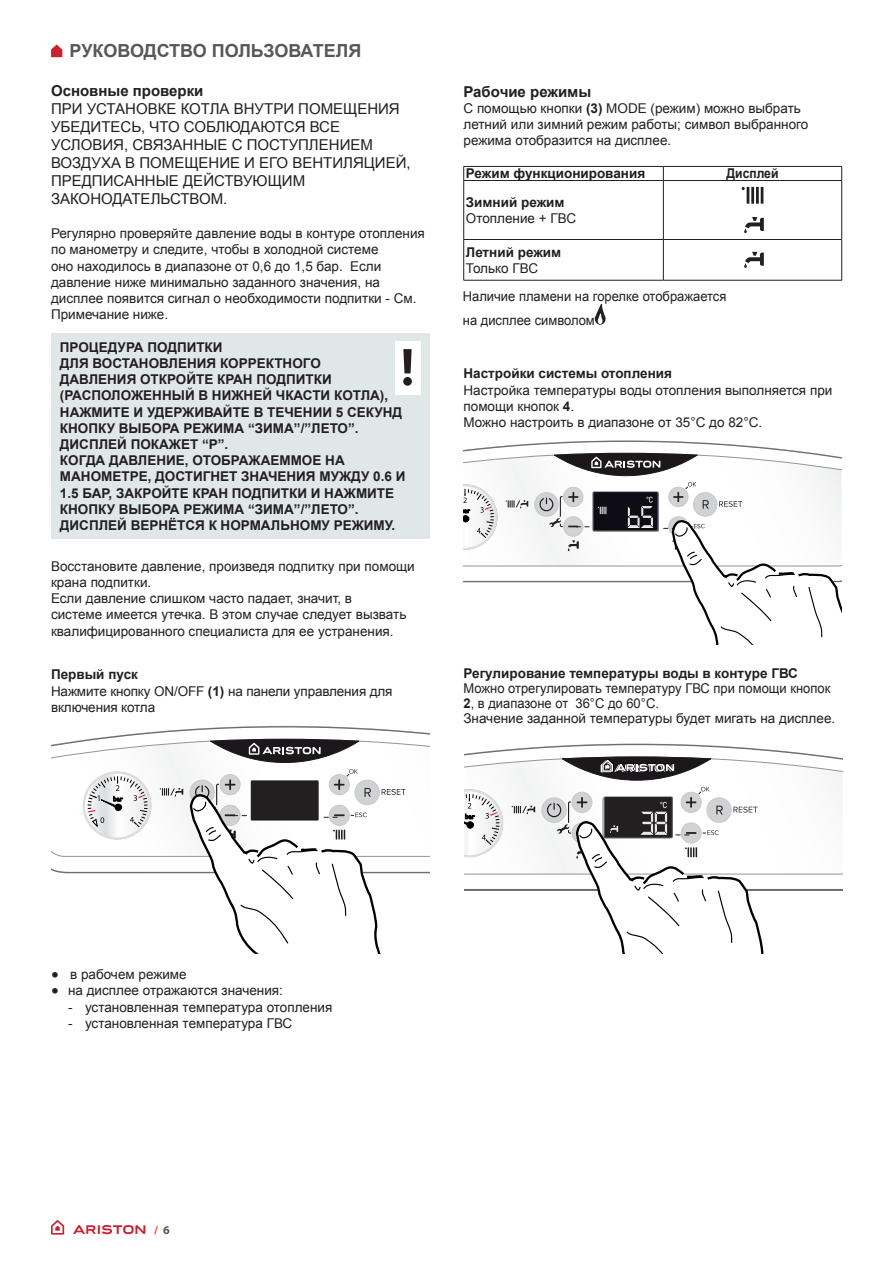
<style>
.page{position:relative;width:893px;height:1263px;background:#fff}
.page>*{position:absolute;margin:0;border:0;box-sizing:border-box;transform-origin:0 0}
.t1{font:700 18px "Arial";color:#57585a}
.t2{font:15px/18px "Arial";color:#231f20}
.t3{font:700 15px "Arial";color:#231f20}
.t4{font:13.5px/16.2px "Arial";color:#231f20}
.t5{font:700 13.5px/16.2px "Arial";color:#231f20}
.t6{font:13.5px/15px "Arial";color:#231f20;scale:.96 1}
.t7{font:700 13.5px "Arial";color:#231f20;scale:.9 1}
.t8{font:700 12px "Myriad Pro";color:#d2543f}
.s1{font-weight:700}
.s2{font-family:"Lucida Grande"}
.s3{color:#57585a}
</style>
<div class="page">
<svg style="left:51px;top:44px;width:11px;height:13px"></svg>
<svg style="left:51px;top:1220px;width:13px;height:14px"></svg>
<svg style="left:73px;top:1225px;width:72px;height:9px"></svg>
<hr style="left:463px;top:166px;width:200px;height:1px;background:#231f20">
<svg style="left:463px;top:167px;width:1px;height:13px"></svg>
<hr style="left:663px;top:166px;width:179px;height:1px;background:#231f20">
<svg style="left:663px;top:167px;width:1px;height:13px"></svg>
<svg style="left:841px;top:167px;width:1px;height:13px"></svg>
<hr style="left:463px;top:180px;width:200px;height:1px;background:#231f20">
<hr style="left:463px;top:181px;width:1px;height:58px;background:#231f20">
<hr style="left:463px;top:239px;width:200px;height:1px;background:#231f20">
<hr style="left:463px;top:240px;width:1px;height:40px;background:#231f20">
<hr style="left:463px;top:280px;width:200px;height:1px;background:#231f20">
<hr style="left:663px;top:180px;width:179px;height:1px;background:#231f20">
<hr style="left:663px;top:181px;width:1px;height:58px;background:#231f20">
<hr style="left:841px;top:181px;width:1px;height:58px;background:#231f20">
<hr style="left:663px;top:239px;width:179px;height:1px;background:#231f20">
<hr style="left:663px;top:240px;width:1px;height:40px;background:#231f20">
<hr style="left:841px;top:240px;width:1px;height:40px;background:#231f20">
<hr style="left:663px;top:280px;width:179px;height:1px;background:#231f20">
<svg style="left:742px;top:187px;width:7px;height:17px"></svg>
<hr style="left:751px;top:187px;width:3px;height:17px;background:#231f20">
<hr style="left:756px;top:187px;width:3px;height:17px;background:#231f20">
<svg style="left:761px;top:187px;width:2px;height:17px"></svg>
<svg style="left:744px;top:217px;width:20px;height:16px"></svg>
<svg style="left:744px;top:252px;width:20px;height:16px"></svg>
<svg style="left:595px;top:303px;width:11px;height:22px"></svg>
<div style="left:51px;top:333px;width:378px;height:205px;background:#e0e7e9"></div>
<div style="left:395px;top:342px;width:26px;height:53px;background:#fff"></div>
<svg style="left:403px;top:349px;width:9px;height:37px"></svg>
<svg style="left:98px;top:726px;width:331px;height:12px"></svg>
<svg style="left:51px;top:738px;width:378px;height:216px"></svg>
<svg style="left:463px;top:440px;width:342px;height:12px"></svg>
<svg style="left:463px;top:452px;width:378px;height:192px"></svg>
<svg style="left:465px;top:743px;width:361px;height:13px"></svg>
<svg style="left:465px;top:756px;width:378px;height:198px"></svg>
<h1 class="t1" style="left:70px;top:39px;width:293px">РУКОВОДСТВО ПОЛЬЗОВАТЕЛЯ</h1>
<p class="t3" style="left:51px;top:81px;width:154px">Основные проверки</p>
<p class="t2" style="left:51px;top:100px;width:361px">ПРИ УСТАНОВКЕ КОТЛА ВНУТРИ ПОМЕЩЕНИЯ<br>УБЕДИТЕСЬ, ЧТО СОБЛЮДАЮТСЯ ВСЕ<br>УСЛОВИЯ, СВЯЗАННЫЕ С ПОСТУПЛЕНИЕМ<br>ВОЗДУХА В ПОМЕЩЕНИЕ И ЕГО ВЕНТИЛЯЦИЕЙ,<br>ПРЕДПИСАННЫЕ ДЕЙСТВУЮЩИМ<br>ЗАКОНОДАТЕЛЬСТВОМ.</p>
<p class="t4" style="left:51px;top:225px;width:375px">Регулярно проверяйте давление воды в контуре отопления по манометру и следите, чтобы в холодной системе<br>оно находилось в диапазоне от 0,6 до 1,5 бар. Если давление ниже минимально заданного значения, на дисплее появится сигнал о необходимости подпитки - См.<br>Примечание ниже.</p>
<p class="t5" style="left:60px;top:339px;width:347px">ПРОЦЕДУРА ПОДПИТКИ<br>ДЛЯ ВОСТАНОВЛЕНИЯ КОРРЕКТНОГО<br>ДАВЛЕНИЯ ОТКРОЙТЕ КРАН ПОДПИТКИ (РАСПОЛОЖЕННЫЙ В НИЖНЕЙ ЧКАСТИ КОТЛА), НАЖМИТЕ И УДЕРЖИВАЙТЕ В ТЕЧЕНИИ 5 СЕКУНД КНОПКУ ВЫБОРА РЕЖИМА “ЗИМА”/”ЛЕТО”.<br>ДИСПЛЕЙ ПОКАЖЕТ “P”.<br>КОГДА ДАВЛЕНИЕ, ОТОБРАЖАЕММОЕ НА МАНОМЕТРЕ, ДОСТИГНЕТ ЗНАЧЕНИЯ МУЖДУ 0.6 И 1.5 БАР, ЗАКРОЙТЕ КРАН ПОДПИТКИ И НАЖМИТЕ КНОПКУ ВЫБОРА РЕЖИМА “ЗИМА”/”ЛЕТО”.<br>ДИСПЛЕЙ ВЕРНЁТСЯ К НОРМАЛЬНОМУ РЕЖИМУ.</p>
<p class="t4" style="left:51px;top:558px;width:365px">Восстановите давление, произведя подпитку при помощи крана подпитки.<br>Если давление слишком часто падает, значит, в<br>системе имеется утечка. В этом случае следует вызвать квалифицированного специалиста для ее устранения.</p>
<p class="t4" style="left:51px;top:667px;width:343px"><span class="s1">Первый пуск<br></span>Нажмите кнопку ON/OFF <span class="s1">(1)</span> на панели управления для включения котла</p>
<p class="t3" style="left:463px;top:81px;width:129px">Рабочие режимы</p>
<p class="t4" style="left:463px;top:100px;width:346px">С помощью кнопки <span class="s1">(3)</span> MODE (режим) можно выбрать летний или зимний режим работы; символ выбранного режима отобразится на дисплее.</p>
<p class="t5" style="left:466px;top:166px;width:181px">Режим функционирования</p>
<p class="t7" style="left:726px;top:165px;width:59px">Дисплей</p>
<p class="t5" style="left:466px;top:194px;width:100px">Зимний режим</p>
<p class="t4" style="left:466px;top:210px;width:112px">Отопление + ГВС</p>
<p class="t5" style="left:466px;top:244px;width:97px">Летний режим</p>
<p class="t4" style="left:463px;top:254px;width:265px;line-height:28.2px">Только ГВС<br>Наличие пламени на горелке отображается</p>
<p class="t6" style="left:463px;top:313px;width:139px">на дисплее символом</p>
<p class="t5" style="left:463px;top:366px;width:210px">Настройки системы отопления</p>
<p class="t4" style="left:463px;top:382px;width:370px">Настройка температуры воды отопления выполняется при помощи кнопок <span class="s1">4</span>.<br>Можно настроить в диапазоне от 35°C до 82°C.</p>
<p class="t5" style="left:463px;top:665px;width:336px">Регулирование температуры воды в контуре ГВС</p>
<p class="t6" style="left:463px;top:681px;width:389px">Можно отрегулировать температуру ГВС при помощи кнопок<br><span class="s1">2</span>, в диапазоне от 36°C до 60°C.<br>Значение заданной температуры будет мигать на дисплее.</p>
<p class="t4" style="left:51px;top:966px;width:137px"><span class="s2">●</span> в рабочем режиме</p>
<p class="t4" style="left:51px;top:983px;width:233px"><span class="s2">●</span> на дисплее отражаются значения:</p>
<p class="t4" style="left:68px;top:999px;width:266px">- установленная температура отопления</p>
<p class="t4" style="left:68px;top:1015px;width:226px">- установленная температура ГВС</p>
<p class="t8" style="left:154px;top:1223px;width:17px">/ <span class="s3">6</span></p>
</div>
